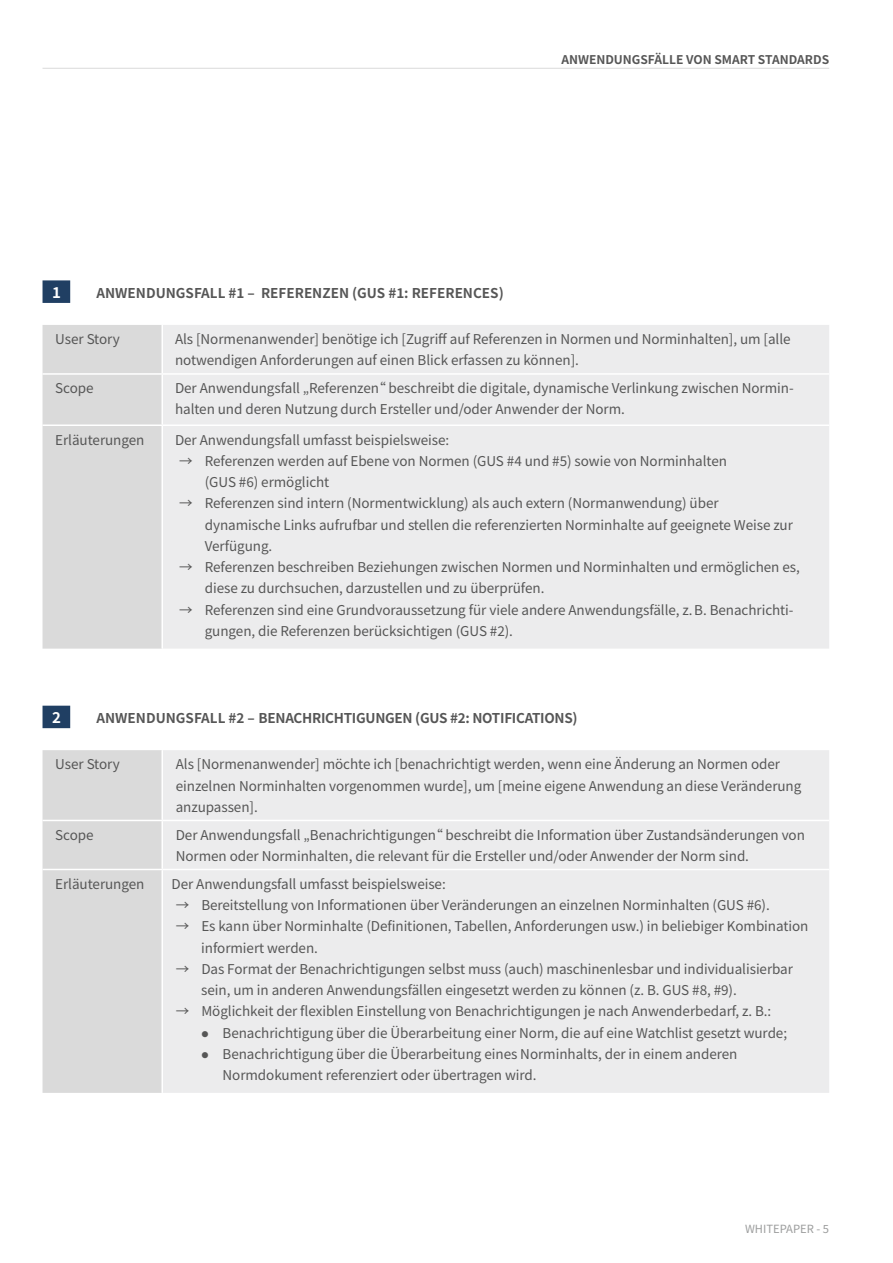
<style>
.page{position:relative;width:893px;height:1263px;background:#fff}
.page>*{position:absolute;margin:0;border:0;box-sizing:border-box;transform-origin:0 0}
._05_Zwischenüberschr{font:700 15px "Noto Sans TC";color:#fff}
._06_Fließtext{font:13.5px/21.3px "Noto Sans TC";letter-spacing:-.005em;color:#565656}
.Bullet_punkt_Tabelle{font:13.5px/21.3px "Noto Sans TC";letter-spacing:-.005em;color:#565656}
._05_Zwischenüberschr-2{font:700 13.5px "Noto Sans TC";letter-spacing:-.02em;color:#565656}
._05_Zwischenüberschr-3{font:700 13.5px "Noto Sans TC";color:#565656}
._05_KAPITEL-RECHTS{font:700 12px "Noto Sans TC";color:#565656}
.t1{font:11.25px "Noto Sans TC";color:#9c9d9d}
</style>
<div class="page">
<div style="left:43px;top:280px;width:27px;height:23px;background:#203f63"></div>
<div style="left:43px;top:706px;width:27px;height:22px;background:#203f63"></div>
<div style="left:43px;top:325px;width:118px;height:324px;background:#dadada"></div>
<div style="left:163px;top:325px;width:666px;height:324px;background:#ececed"></div>
<hr style="left:43px;top:373px;width:119px;height:2px;background:#fff">
<hr style="left:162px;top:373px;width:667px;height:2px;background:#fff">
<hr style="left:43px;top:424px;width:119px;height:2px;background:#fff">
<hr style="left:162px;top:424px;width:667px;height:2px;background:#fff">
<div style="left:43px;top:750px;width:118px;height:343px;background:#dadada"></div>
<div style="left:163px;top:750px;width:666px;height:343px;background:#ececed"></div>
<hr style="left:43px;top:820px;width:119px;height:1px;background:#fff">
<hr style="left:162px;top:820px;width:667px;height:1px;background:#fff">
<hr style="left:43px;top:869px;width:119px;height:1px;background:#fff">
<hr style="left:162px;top:869px;width:667px;height:1px;background:#fff">
<hr style="left:43px;top:68px;width:786px;height:1px;background:#dadada">
<p class="_05_KAPITEL-RECHTS" style="left:561px;top:53px;width:269px">ANWENDUNGSFÄLLE VON SMART STANDARDS</p>
<p class="_05_Zwischenüberschr" style="left:52px;top:284px;width:10px">1</p>
<p class="_05_Zwischenüberschr-3" style="left:97px;top:285px;width:409px">ANWENDUNGSFALL #1 – REFERENZEN (GUS #1: REFERENCES)</p>
<p class="_06_Fließtext" style="left:55px;top:329px;width:66px">User Story</p>
<p class="_06_Fließtext" style="left:175px;top:329px;width:617px">Als [Normenanwender] benötige ich [Zugriff auf Referenzen in Normen und Norminhalten], um [alle notwendigen Anforderungen auf einen Blick erfassen zu können].</p>
<p class="_06_Fließtext" style="left:55px;top:378px;width:40px">Scope</p>
<p class="_06_Fließtext" style="left:175px;top:378px;width:620px">Der Anwendungsfall „Referenzen“ beschreibt die digitale, dynamische Verlinkung zwischen Normin&shy;halten und deren Nutzung durch Ersteller und/oder Anwender der Norm.</p>
<p class="_06_Fließtext" style="left:55px;top:429px;width:91px">Erläuterungen</p>
<p class="_06_Fließtext" style="left:175px;top:429px;width:276px">Der Anwendungsfall umfasst beispielsweise:</p>
<p class="_06_Fließtext" style="left:205px;top:450px;width:524px;text-indent:-26px">→ Referenzen werden auf Ebene von Normen (GUS #4 und #5) sowie von Norminhalten (GUS #6) ermöglicht</p>
<p class="_06_Fließtext" style="left:205px;top:493px;width:590px;text-indent:-26px">→ Referenzen sind intern (Normentwicklung) als auch extern (Normanwendung) über dynamische Links aufrufbar und stellen die referenzierten Norminhalte auf geeignete Weise zur<br>Verfügung.</p>
<p class="_06_Fließtext" style="left:205px;top:557px;width:597px;text-indent:-26px">→ Referenzen beschreiben Beziehungen zwischen Normen und Norminhalten und ermöglichen es, diese zu durchsuchen, darzustellen und zu überprüfen.</p>
<p class="_06_Fließtext" style="left:205px;top:599px;width:590px;text-indent:-26px">→ Referenzen sind eine Grundvoraussetzung für viele andere Anwendungsfälle, z.B. Benachrichti&shy;gungen, die Referenzen berücksichtigen (GUS #2).</p>
<p class="_05_Zwischenüberschr" style="left:52px;top:709px;width:10px">2</p>
<p class="_05_Zwischenüberschr-2" style="left:97px;top:710px;width:483px">ANWENDUNGSFALL #2 – BENACHRICHTIGUNGEN (GUS #2: NOTIFICATIONS)</p>
<p class="_06_Fließtext" style="left:55px;top:754px;width:66px">User Story</p>
<p class="_06_Fließtext" style="left:176px;top:754px;width:627px">Als [Normenanwender] möchte ich [benachrichtigt werden, wenn eine Änderung an Normen oder einzelnen Norminhalten vorgenommen wurde], um [meine eigene Anwendung an diese Veränderung anzupassen].</p>
<p class="_06_Fließtext" style="left:55px;top:824px;width:40px">Scope</p>
<p class="_06_Fließtext" style="left:176px;top:824px;width:631px">Der Anwendungsfall „Benachrichtigungen“ beschreibt die Information über Zustandsänderungen von<br>Normen oder Norminhalten, die relevant für die Ersteller und/oder Anwender der Norm sind.</p>
<p class="_06_Fließtext" style="left:55px;top:873px;width:91px">Erläuterungen</p>
<p class="_06_Fließtext" style="left:171px;top:873px;width:276px">Der Anwendungsfall umfasst beispielsweise:</p>
<p class="_06_Fließtext" style="left:176px;top:895px;width:596px">→ Bereitstellung von Informationen über Veränderungen an einzelnen Norminhalten (GUS #6).</p>
<p class="_06_Fließtext" style="left:201px;top:916px;width:609px;text-indent:-26px">→ Es kann über Norminhalte (Definitionen, Tabellen, Anforderungen usw.) in beliebiger Kombination informiert werden.</p>
<p class="_06_Fließtext" style="left:201px;top:958px;width:593px;text-indent:-26px">→ Das Format der Benachrichtigungen selbst muss (auch) maschinenlesbar und individualisierbar sein, um in anderen Anwendungsfällen eingesetzt werden zu können (z. B. GUS #8, #9).</p>
<p class="_06_Fließtext" style="left:176px;top:1001px;width:597px">→ Möglichkeit der flexiblen Einstellung von Benachrichtigungen je nach Anwenderbedarf, z. B.:</p>
<p class="Bullet_punkt_Tabelle" style="left:201px;top:1022px;width:587px">● Benachrichtigung über die Überarbeitung einer Norm, die auf eine Watchlist gesetzt wurde;</p>
<p class="Bullet_punkt_Tabelle" style="left:223px;top:1043px;width:516px;text-indent:-21px">● Benachrichtigung über die Überarbeitung eines Norminhalts, der in einem anderen<br>Normdokument referenziert oder übertragen wird.</p>
<p class="t1" style="left:745px;top:1223px;width:86px">WHITEPAPER - 5</p>
</div>
